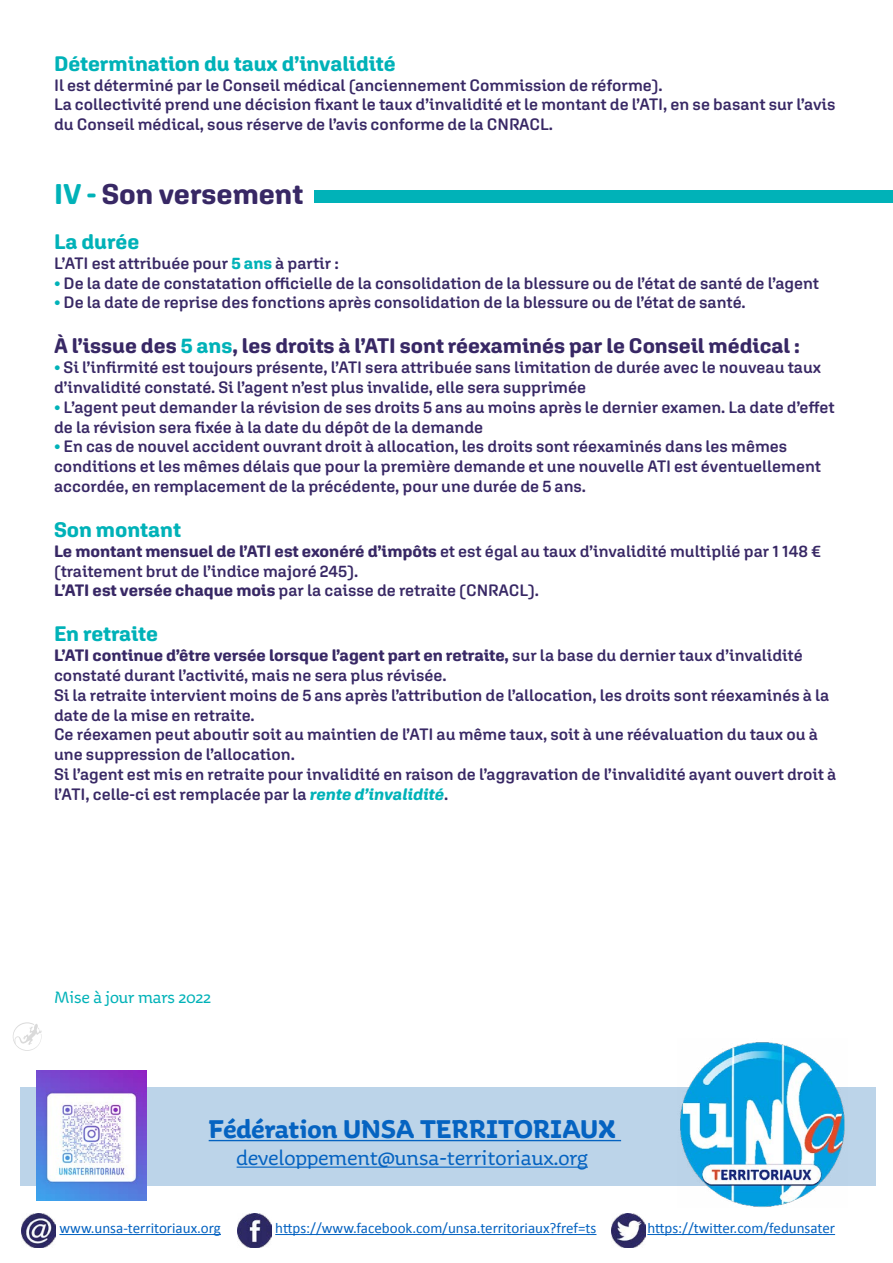
<style>
.page{position:relative;width:893px;height:1263px;background:#fff}
.page>*{position:absolute;margin:0;border:0;box-sizing:border-box;transform-origin:0 0}
.t1{font:700 28.5px "Aglet Sans";color:#382865}
.t2{font:700 27px "Aniuk";color:#0563c1}
.t3{font:22.5px "Aniuk";color:#0563c1}
.t4{font:700 21px "Aglet Sans";color:#382865}
.t5{font:700 21px "Aglet Sans";color:#00b2b8}
.t6{font:18px "Aniuk";color:#00b2b8}
.t7{font:600 16.5px/19.8px "Aglet Sans";color:#382865}
.t8{font:15px "Calibri";color:#0563c1}
.s1{color:#00b2b8}
.s2{font-weight:700;color:#00b2b8}
.s3{font-weight:700}
.s4{font-weight:700;font-style:italic;color:#00b2b8}
</style>
<div class="page">
<div style="left:20px;top:1087px;width:856px;height:99px;background:#bcd4e9"></div>
<hr style="left:209px;top:1140px;width:412px;height:1px;background:#0563c1">
<hr style="left:237px;top:1166px;width:351px;height:2px;background:#0563c1">
<hr style="left:59px;top:1234px;width:162px;height:1px;background:#0563c1">
<hr style="left:275px;top:1234px;width:321px;height:1px;background:#0563c1">
<hr style="left:647px;top:1234px;width:188px;height:1px;background:#0563c1">
<img style="left:238px;top:1213px;width:34px;height:34px">
<img style="left:21px;top:1213px;width:34px;height:34px">
<img style="left:611px;top:1213px;width:34px;height:34px">
<img style="left:37px;top:1070px;width:109px;height:130px">
<img style="left:680px;top:1042px;width:165px;height:165px">
<svg style="left:13px;top:1022px;width:29px;height:29px"></svg>
<div style="left:315px;top:191px;width:578px;height:12px;background:#00b2b8"></div>
<p class="t5" style="left:54px;top:51px;width:343px">Détermination du taux d’invalidité</p>
<p class="t7" style="left:54px;top:75px;width:610px">Il est déterminé par le Conseil médical (anciennement Commission de réforme).</p>
<p class="t7" style="left:54px;top:94px;width:783px">La collectivité prend une décision fixant le taux d’invalidité et le montant de l’ATI, en se basant sur l’avis du Conseil médical, sous réserve de l’avis conforme de la CNRACL.</p>
<p class="t1" style="left:54px;top:177px;width:251px"><span class="s1">IV -</span> Son versement</p>
<p class="t5" style="left:54px;top:229px;width:87px">La durée</p>
<p class="t7" style="left:54px;top:253px;width:286px">L’ATI est attribuée pour <span class="s2">5 ans</span> à partir :</p>
<p class="t7" style="left:54px;top:273px;width:767px"><span class="s2">•</span> De la date de constatation officielle de la consolidation de la blessure ou de l’état de santé de l’agent</p>
<p class="t7" style="left:54px;top:292px;width:693px"><span class="s2">•</span> De la date de reprise des fonctions après consolidation de la blessure ou de l’état de santé.</p>
<p class="t4" style="left:54px;top:334px;width:747px">À l’issue des <span class="s1">5 ans</span>, les droits à l’ATI sont réexaminés par le Conseil médical :</p>
<p class="t7" style="left:54px;top:357px;width:769px"><span class="s2">•</span> Si l’infirmité est toujours présente, l’ATI sera attribuée sans limitation de durée avec le nouveau taux d’invalidité constaté. Si l’agent n’est plus invalide, elle sera supprimée</p>
<p class="t7" style="left:54px;top:397px;width:782px"><span class="s2">•</span> L’agent peut demander la révision de ses droits 5 ans au moins après le dernier examen. La date d’effet de la révision sera fixée à la date du dépôt de la demande</p>
<p class="t7" style="left:54px;top:436px;width:769px"><span class="s2">•</span> En cas de nouvel accident ouvrant droit à allocation, les droits sont réexaminés dans les mêmes conditions et les mêmes délais que pour la première demande et une nouvelle ATI est éventuellement accordée, en remplacement de la précédente, pour une durée de 5 ans.</p>
<p class="t5" style="left:54px;top:517px;width:129px">Son montant</p>
<p class="t7" style="left:54px;top:541px;width:769px"><span class="s3">Le montant mensuel de l’ATI est exonéré d’impôts</span> et est égal au taux d’invalidité multiplié par 1 148 € (traitement brut de l’indice majoré 245).</p>
<p class="t7" style="left:54px;top:580px;width:487px"><span class="s3">L’ATI est versée chaque mois</span> par la caisse de retraite (CNRACL).</p>
<p class="t5" style="left:54px;top:622px;width:106px">En retraite</p>
<p class="t7" style="left:54px;top:645px;width:750px"><span class="s3">L’ATI continue d’être versée lorsque l’agent part en retraite,</span> sur la base du dernier taux d’invalidité constaté durant l’activité, mais ne sera plus révisée.</p>
<p class="t7" style="left:54px;top:685px;width:777px">Si la retraite intervient moins de 5 ans après l’attribution de l’allocation, les droits sont réexaminés à la date de la mise en retraite.</p>
<p class="t7" style="left:54px;top:724px;width:765px">Ce réexamen peut aboutir soit au maintien de l’ATI au même taux, soit à une réévaluation du taux ou à une suppression de l’allocation.</p>
<p class="t7" style="left:54px;top:764px;width:784px">Si l’agent est mis en retraite pour invalidité en raison de l’aggravation de l’invalidité ayant ouvert droit à l’ATI, celle-ci est remplacée par la <span class="s4">rente d’invalidité</span>.</p>
<p class="t6" style="left:54px;top:987px;width:159px">Mise à jour mars 2022</p>
<p class="t2" style="left:209px;top:1112px;width:409px">Fédération UNSA TERRITORIAUX</p>
<p class="t3" style="left:237px;top:1145px;width:353px">developpement@unsa-territoriaux.org</p>
<p class="t8" style="left:59px;top:1217px;width:163px">www.unsa-territoriaux.org</p>
<p class="t8" style="left:275px;top:1217px;width:323px">https://www.facebook.com/unsa.territoriaux?fref=ts</p>
<p class="t8" style="left:647px;top:1217px;width:189px">https://twitter.com/fedunsater</p>
</div>
